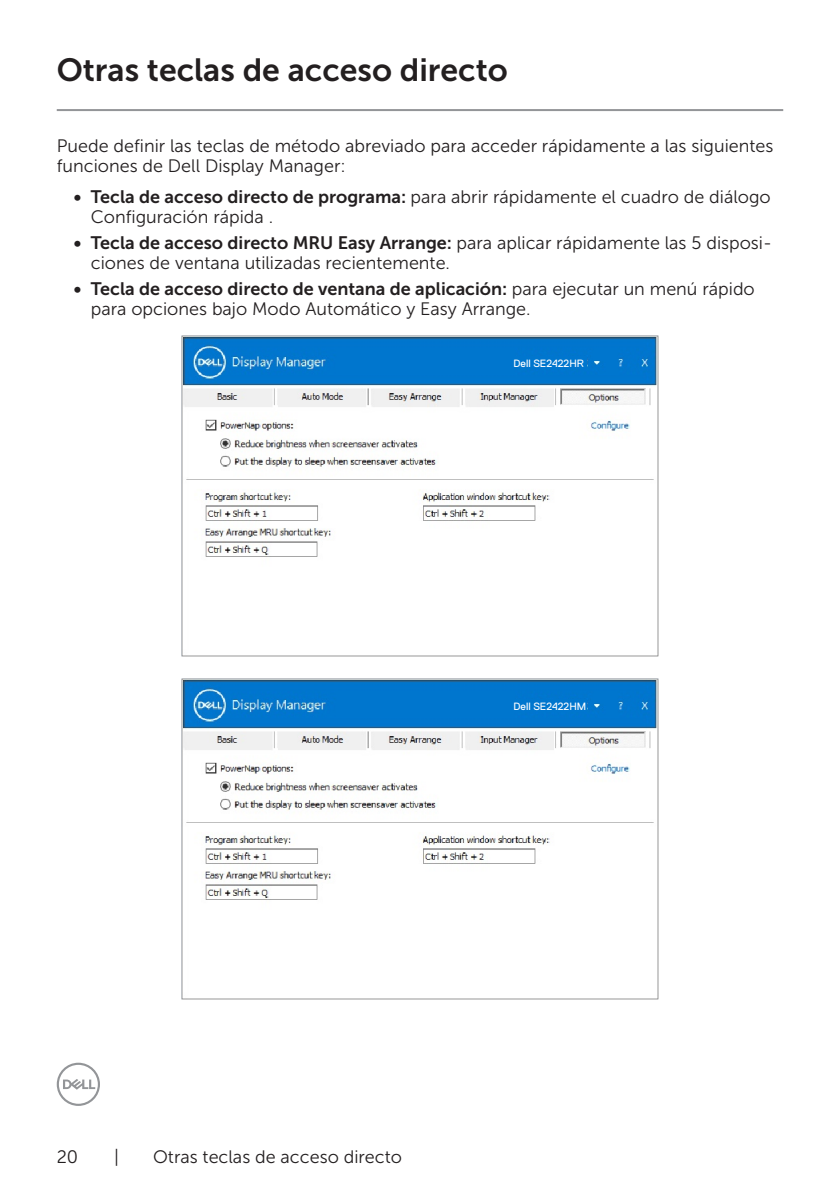
<style>
.page{position:relative;width:840px;height:1191px;background:#fff}
.page>*{position:absolute;margin:0;border:0;box-sizing:border-box;transform-origin:0 0}
.Head1{font:32px "Museo Sans For Dell 700";color:#231f20}
.Paragraph{font:18px/20px "Museo Sans For Dell 300";color:#231f20}
.t1{font:10.6px "Dell Replica";color:#fff}
.s1{font-family:"Museo Sans For Dell 700"}
</style>
<div class="page">
<svg style="left:57px;top:1062px;width:43px;height:44px"></svg>
<hr style="left:57px;top:109px;width:725px;height:2px;background:#939598">
<img style="left:182px;top:335px;width:475px;height:321px">
<div style="left:515px;top:356px;width:72px;height:13px;background:#0076ce"></div>
<img style="left:182px;top:679px;width:475px;height:320px">
<div style="left:515px;top:700px;width:72px;height:12px;background:#0076ce"></div>
<p class="Head1" style="left:57px;top:52px;width:452px">Otras teclas de acceso directo</p>
<p class="Paragraph" style="left:57px;top:136px;width:717px">Puede definir las teclas de método abreviado para acceder rápidamente a las siguientes funciones de Dell Display Manager:</p>
<p class="Paragraph" style="left:91px;top:187px;width:681px;text-indent:-17px"><span class="s1">• Tecla de acceso directo de programa:</span> para abrir rápidamente el cuadro de diálogo<br>Configuración rápida .</p>
<p class="Paragraph" style="left:91px;top:233px;width:682px;text-indent:-17px"><span class="s1">• Tecla de acceso directo MRU Easy Arrange:</span> para aplicar rápidamente las 5 disposi&shy;ciones de ventana utilizadas recientemente.</p>
<p class="Paragraph" style="left:91px;top:278px;width:665px;text-indent:-17px"><span class="s1">• Tecla de acceso directo de ventana de aplicación:</span> para ejecutar un menú rápido para opciones bajo Modo Automático y Easy Arrange.</p>
<p class="t1" style="left:513px;top:357px;width:72px">Dell SE2422HR</p>
<p class="t1" style="left:513px;top:700px;width:74px">Dell SE2422HM</p>
<p class="Paragraph" style="left:57px;top:1146px;width:23px">20</p>
<p class="Paragraph" style="left:114px;top:1146px;width:6px">|</p>
<p class="Paragraph" style="left:153px;top:1146px;width:250px">Otras teclas de acceso directo</p>
</div>
